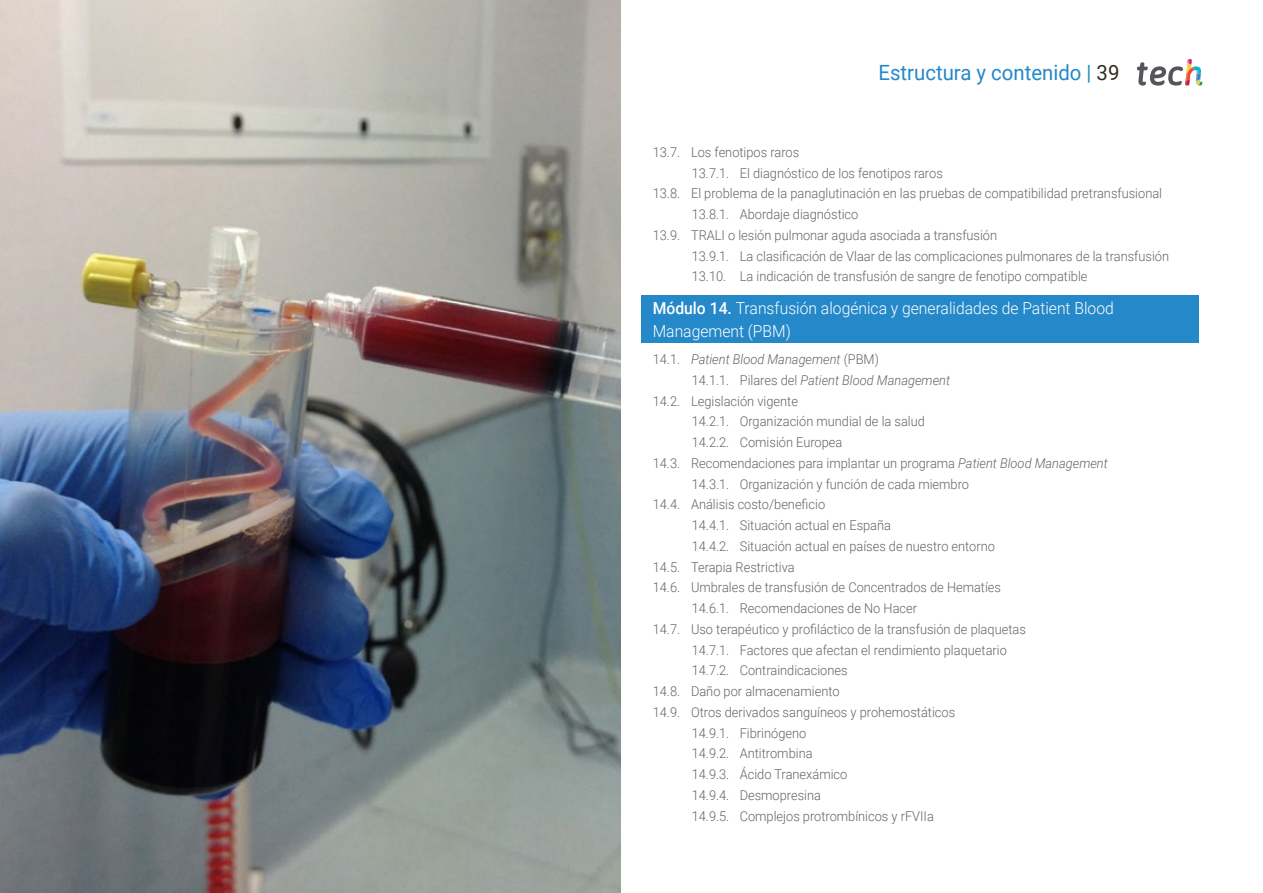
<style>
.page{position:relative;width:1263px;height:893px;background:#fff}
.page>*{position:absolute;margin:0;border:0;box-sizing:border-box;transform-origin:0 0}
.t1{font:21px "Roboto";color:#2488c9}
.t2{font:300 16.5px/22.5px "Roboto";color:#fff;scale:.95 1}
.t3{font:300 13.5px "Roboto";color:#61646a;scale:.95 1}
.t4{font:italic 300 13.5px "Roboto";color:#61646a;scale:.95 1}
.s1{color:#312e20}
.s2{font-weight:500}
.s3{font-style:normal}
.s4{font-style:italic}
</style>
<div class="page">
<img style="left:0;top:0;width:621px;height:893px">
<svg style="left:1137px;top:59px;width:65px;height:27px"></svg>
<div style="left:642px;top:296px;width:557px;height:47px;background:#2488c9"></div>
<h1 class="t1" style="left:878px;top:57px;width:242px">Estructura y contenido | <span class="s1">39</span></h1>
<p class="t3" style="left:653px;top:142px;width:156px">13.7. Los fenotipos raros</p>
<p class="t3" style="left:692px;top:163px;width:266px">13.7.1. El diagnóstico de los fenotipos raros</p>
<p class="t3" style="left:653px;top:184px;width:538px">13.8. El problema de la panaglutinación en las pruebas de compatibilidad pretransfusional</p>
<p class="t3" style="left:692px;top:205px;width:177px">13.8.1. Abordaje diagnóstico</p>
<p class="t3" style="left:653px;top:225px;width:364px">13.9. TRALI o lesión pulmonar aguda asociada a transfusión</p>
<p class="t3" style="left:692px;top:246px;width:504px">13.9.1. La clasificación de Vlaar de las complicaciones pulmonares de la transfusión</p>
<p class="t3" style="left:692px;top:267px;width:418px">13.10. La indicación de transfusión de sangre de fenotipo compatible</p>
<p class="t2" style="left:653px;top:297px;width:487px"><span class="s2">Módulo 14.</span> Transfusión alogénica y generalidades de Patient Blood<br>Management (PBM)</p>
<p class="t4" style="left:653px;top:350px;width:240px"><span class="s3">14.1.</span> Patient Blood Management <span class="s3">(PBM)</span></p>
<p class="t4" style="left:692px;top:371px;width:273px"><span class="s3">14.1.1. Pilares del</span> Patient Blood Management</p>
<p class="t3" style="left:653px;top:391px;width:154px">14.2. Legislación vigente</p>
<p class="t3" style="left:692px;top:412px;width:247px">14.2.1. Organización mundial de la salud</p>
<p class="t3" style="left:692px;top:433px;width:160px">14.2.2. Comisión Europea</p>
<p class="t3" style="left:653px;top:454px;width:481px">14.3. Recomendaciones para implantar un programa <span class="s4">Patient Blood Management</span></p>
<p class="t3" style="left:692px;top:474px;width:293px">14.3.1. Organización y función de cada miembro</p>
<p class="t3" style="left:653px;top:495px;width:183px">14.4. Análisis costo/beneficio</p>
<p class="t3" style="left:692px;top:516px;width:211px">14.4.1. Situación actual en España</p>
<p class="t3" style="left:692px;top:537px;width:321px">14.4.2. Situación actual en países de nuestro entorno</p>
<p class="t3" style="left:653px;top:557px;width:151px">14.5. Terapia Restrictiva</p>
<p class="t3" style="left:653px;top:578px;width:368px">14.6. Umbrales de transfusión de Concentrados de Hematíes</p>
<p class="t3" style="left:692px;top:599px;width:239px">14.6.1. Recomendaciones de No Hacer</p>
<p class="t3" style="left:653px;top:620px;width:394px">14.7. Uso terapéutico y profiláctico de la transfusión de plaquetas</p>
<p class="t3" style="left:692px;top:640px;width:333px">14.7.1. Factores que afectan el rendimiento plaquetario</p>
<p class="t3" style="left:692px;top:661px;width:166px">14.7.2. Contraindicaciones</p>
<p class="t3" style="left:653px;top:682px;width:198px">14.8. Daño por almacenamiento</p>
<p class="t3" style="left:653px;top:703px;width:320px">14.9. Otros derivados sanguíneos y prohemostáticos</p>
<p class="t3" style="left:692px;top:723px;width:122px">14.9.1. Fibrinógeno</p>
<p class="t3" style="left:692px;top:744px;width:129px">14.9.2. Antitrombina</p>
<p class="t3" style="left:692px;top:765px;width:165px">14.9.3. Ácido Tranexámico</p>
<p class="t3" style="left:692px;top:786px;width:138px">14.9.4. Desmopresina</p>
<p class="t3" style="left:692px;top:806px;width:256px">14.9.5. Complejos protrombínicos y rFVIIa</p>
</div>
